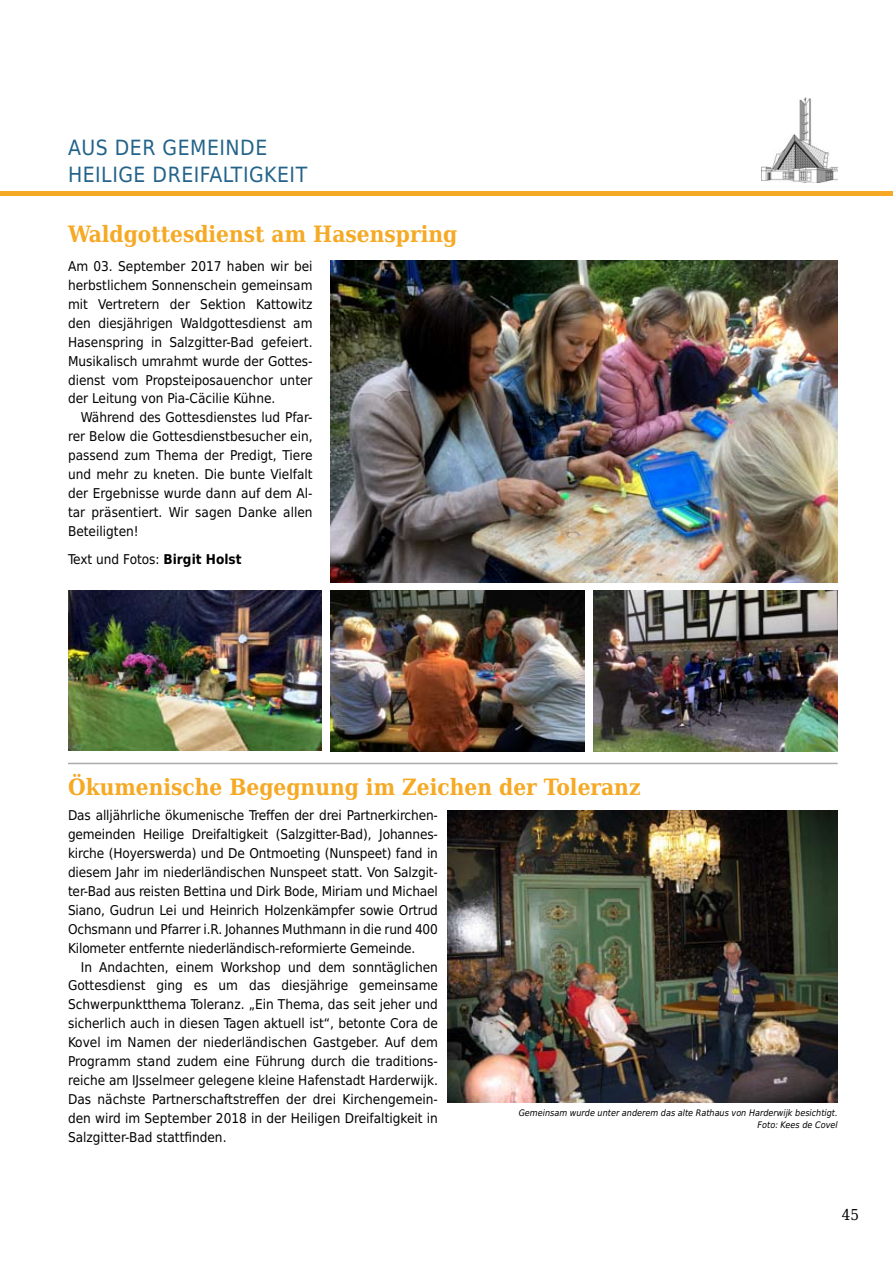
<style>
.page{position:relative;width:893px;height:1263px;background:#fff}
.page>*{position:absolute;margin:0;border:0;box-sizing:border-box;transform-origin:0 0}
.t1{font:700 22.5px "DejaVu Serif Condensed";color:#f6a924}
.t2{font:21px/27px "DejaVu Sans Condensed";letter-spacing:.025em;color:#23638a}
.t3{font:15px "DejaVu Serif Condensed";color:#000}
.t4{font:13.5px/18.9px "DejaVu Sans Condensed";color:#000;text-align:justify}
.t5{font:italic 9px/12px "DejaVu Sans Condensed";color:#000;text-align:right}
.s1{font-weight:700}
</style>
<div class="page">
<div style="left:0;top:191px;width:893px;height:5px;background:#f6a924"></div>
<img style="left:761px;top:97px;width:77px;height:86px">
<img style="left:448px;top:810px;width:390px;height:292px">
<hr style="left:68px;top:763px;width:770px;height:1px;background:#a9aaac">
<img style="left:68px;top:590px;width:254px;height:161px">
<img style="left:330px;top:590px;width:254px;height:161px">
<img style="left:594px;top:590px;width:244px;height:161px">
<img style="left:331px;top:261px;width:507px;height:322px">
<h2 class="t2" style="left:68px;top:133px;width:241px">AUS DER GEMEINDE<br>HEILIGE DREIFALTIGKEIT</h2>
<h1 class="t1" style="left:68px;top:217px;width:391px">Waldgottesdienst am Hasenspring</h1>
<p class="t4" style="left:68px;top:256px;width:246px">Am 03. September 2017 haben wir bei herbstlichem Sonnenschein gemeinsam mit Vertretern der Sektion Kattowitz den diesjährigen Waldgottesdienst am Hasenspring in Salzgitter-Bad gefeiert.<br>Musikalisch umrahmt wurde der Gottes&shy;dienst vom Propsteiposauenchor unter der Leitung von Pia-Cäcilie Kühne.</p>
<p class="t4" style="left:68px;top:408px;width:246px;text-indent:13px">Während des Gottesdienstes lud Pfar&shy;rer Below die Gottesdienstbesucher ein, passend zum Thema der Predigt, Tiere und mehr zu kneten. Die bunte Vielfalt der Ergebnisse wurde dann auf dem Al&shy;tar präsentiert. Wir sagen Danke allen Beteiligten!</p>
<p class="t4" style="left:68px;top:549px;width:175px">Text und Fotos: <span class="s1">Birgit Holst</span></p>
<h1 class="t1" style="left:68px;top:769px;width:574px">Ökumenische Begegnung im Zeichen der Toleranz</h1>
<p class="t4" style="left:68px;top:806px;width:371px">Das alljährliche ökumenische Treffen der drei Partnerkirchen&shy;gemeinden Heilige Dreifaltigkeit (Salzgitter-Bad), Johannes&shy;kirche (Hoyerswerda) und De Ontmoeting (Nunspeet) fand in diesem Jahr im niederländischen Nunspeet statt. Von Salzgit&shy;ter-Bad aus reisten Bettina und Dirk Bode, Miriam und Michael Siano, Gudrun Lei und Heinrich Holzenkämpfer sowie Ortrud Ochsmann und Pfarrer i.R. Johannes Muthmann in die rund 400<br>Kilometer entfernte niederländisch-reformierte Gemeinde.</p>
<p class="t4" style="left:68px;top:957px;width:371px;text-indent:13px">In Andachten, einem Workshop und dem sonntäglichen Gottesdienst ging es um das diesjährige gemeinsame Schwerpunktthema Toleranz. „Ein Thema, das seit jeher und sicherlich auch in diesen Tagen aktuell ist“, betonte Cora de Kovel im Namen der niederländischen Gastgeber. Auf dem Programm stand zudem eine Führung durch die traditions&shy;reiche am IJsselmeer gelegene kleine Hafenstadt Harderwijk.<br>Das nächste Partnerschaftstreffen der drei Kirchengemein&shy;den wird im September 2018 in der Heiligen Dreifaltigkeit in Salzgitter-Bad stattfinden.</p>
<p class="t5" style="left:519px;top:1107px;width:321px">Gemeinsam wurde unter anderem das alte Rathaus von Harderwijk besichtigt.<br>Foto: Kees de Covel</p>
<p class="t3" style="left:842px;top:1203px;width:19px">45</p>
</div>
